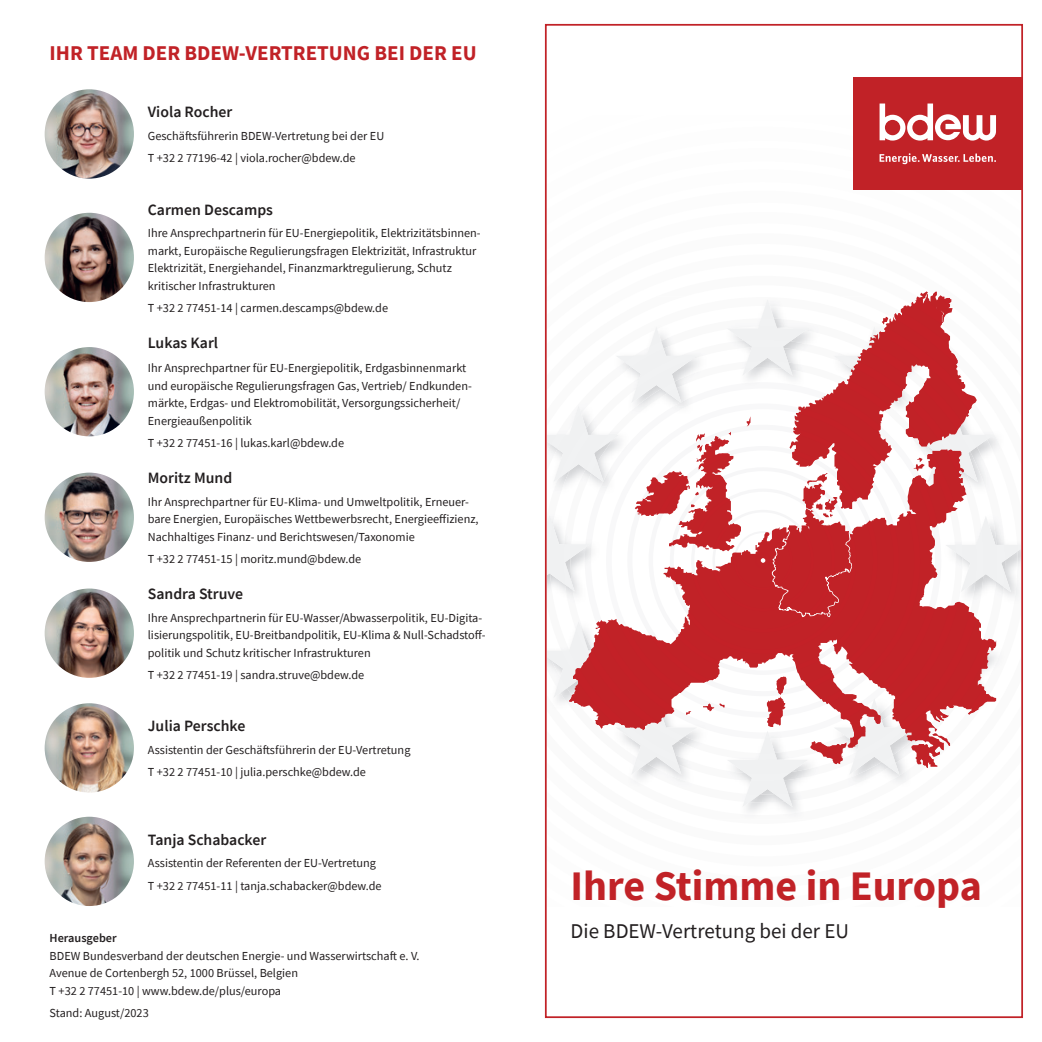
<style>
.page{position:relative;width:1042px;height:1042px;background:#fff}
.page>*{position:absolute;margin:0;border:0;box-sizing:border-box;transform-origin:0 0}
.t1{font:700 42px "Source Sans Pro";color:#c12227}
.t2{font:700 21px "Source Sans Pro";color:#c12227}
.t3{font:21px "Source Sans Pro";color:#231f20}
.t4{font:600 15.75px "Source Sans Pro";color:#231f20}
.t5{font:12.25px/17.5px "Source Sans Pro";color:#231f20}
.t6{font:600 12.25px "Source Sans Pro";color:#231f20}
</style>
<div class="page">
<svg style="left:548px;top:292px;width:472px;height:515px"></svg>
<img style="left:755px;top:552px;width:16px;height:16px">
<div style="left:853px;top:77px;width:169px;height:113px;background:#c12227"></div>
<svg style="left:879px;top:153px;width:117px;height:11px"></svg>
<svg style="left:879px;top:103px;width:117px;height:38px"></svg>
<img style="left:45px;top:89px;width:89px;height:90px;border-radius:45px">
<img style="left:45px;top:213px;width:89px;height:89px;border-radius:45px">
<img style="left:45px;top:347px;width:89px;height:89px;border-radius:45px">
<img style="left:45px;top:473px;width:89px;height:89px;border-radius:45px">
<img style="left:45px;top:588px;width:89px;height:90px;border-radius:45px">
<img style="left:45px;top:703px;width:89px;height:89px;border-radius:45px">
<img style="left:45px;top:817px;width:89px;height:89px;border-radius:45px">
<h2 class="t2" style="left:50px;top:39px;width:428px">IHR TEAM DER BDEW-VERTRETUNG BEI DER EU</h2>
<p class="t4" style="left:148px;top:102px;width:86px">Viola Rocher</p>
<p class="t5" style="left:148px;top:125px;width:238px;line-height:22.4px">Geschäftsführerin BDEW-Vertretung bei der EU<br>T +32 2 77196-42 | viola.rocher@bdew.de</p>
<p class="t4" style="left:148px;top:199px;width:127px">Carmen Descamps</p>
<p class="t5" style="left:148px;top:224px;width:334px">Ihre Ansprechpartnerin für EU-Energiepolitik, Elektrizitätsbinnen&shy;markt, Europäische Regulierungsfragen Elektrizität, Infrastruktur Elektrizität, Energiehandel, Finanzmarktregulierung, Schutz kritischer Infrastrukturen</p>
<p class="t5" style="left:148px;top:299px;width:242px">T +32 2 77451-14 | carmen.descamps@bdew.de</p>
<p class="t4" style="left:148px;top:332px;width:72px">Lukas Karl</p>
<p class="t5" style="left:148px;top:359px;width:325px">Ihr Ansprechpartner für EU-Energiepolitik, Erdgasbinnenmarkt und europäische Regulierungsfragen Gas, Vertrieb/ Endkunden&shy;märkte, Erdgas- und Elektromobilität, Versorgungssicherheit/ Energieaußenpolitik</p>
<p class="t5" style="left:148px;top:434px;width:198px">T +32 2 77451-16 | lukas.karl@bdew.de</p>
<p class="t4" style="left:148px;top:468px;width:86px">Moritz Mund</p>
<p class="t5" style="left:148px;top:493px;width:332px">Ihr Ansprechpartner für EU-Klima- und Umweltpolitik, Erneuer&shy;bare Energien, Europäisches Wettbewerbsrecht, Energieeffizienz,<br>Nachhaltiges Finanz- und Berichtswesen/Taxonomie</p>
<p class="t5" style="left:148px;top:550px;width:215px">T +32 2 77451-15 | moritz.mund@bdew.de</p>
<p class="t4" style="left:148px;top:583px;width:97px">Sandra Struve</p>
<p class="t5" style="left:148px;top:609px;width:339px">Ihre Ansprechpartnerin für EU-Wasser/Abwasserpolitik, EU-Digita&shy;lisierungspolitik, EU-Breitbandpolitik, EU-Klima &amp; Null-Schadstoff&shy;politik und Schutz kritischer Infrastrukturen</p>
<p class="t5" style="left:148px;top:666px;width:218px">T +32 2 77451-19 | sandra.struve@bdew.de</p>
<p class="t4" style="left:148px;top:716px;width:99px">Julia Perschke</p>
<p class="t5" style="left:148px;top:738px;width:264px;line-height:22.4px">Assistentin der Geschäftsführerin der EU-Vertretung<br>T +32 2 77451-10 | julia.perschke@bdew.de</p>
<p class="t4" style="left:148px;top:829px;width:120px">Tanja Schabacker</p>
<p class="t5" style="left:148px;top:852px;width:235px;line-height:22.4px">Assistentin der Referenten der EU-Vertretung<br>T +32 2 77451-11 | tanja.schabacker@bdew.de</p>
<p class="t6" style="left:50px;top:930px;width:69px">Herausgeber</p>
<p class="t5" style="left:50px;top:947px;width:371px">BDEW Bundesverband der deutschen Energie- und Wasserwirtschaft e. V.<br>Avenue de Cortenbergh 52, 1000 Brüssel, Belgien<br>T +32 2 77451-10 | www.bdew.de/plus/europa</p>
<p class="t5" style="left:50px;top:1004px;width:101px">Stand: August/2023</p>
<h1 class="t1" style="left:570px;top:857px;width:413px">Ihre Stimme in Europa</h1>
<h2 class="t3" style="left:570px;top:917px;width:280px">Die BDEW-Vertretung bei der EU</h2>
</div>
